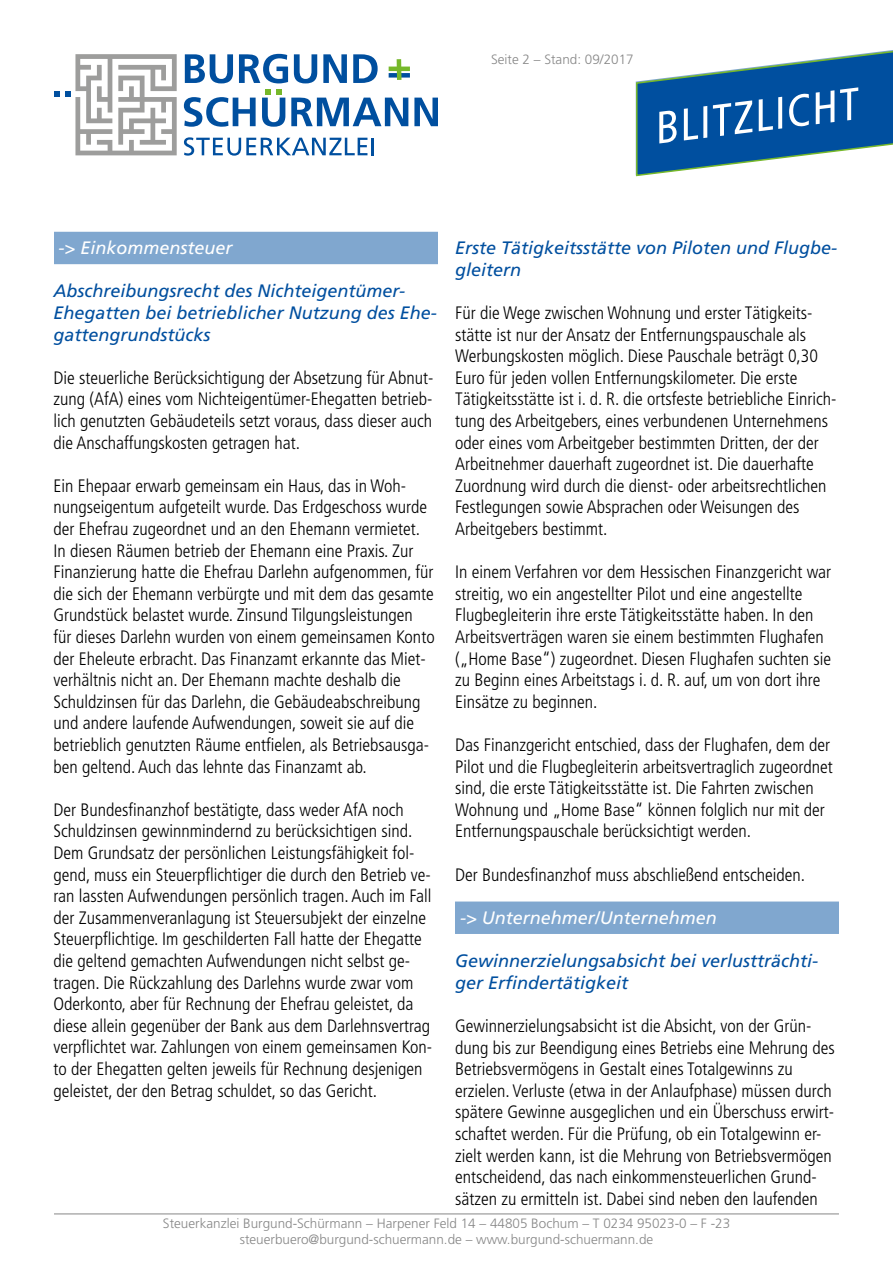
<style>
.page{position:relative;width:893px;height:1263px;background:#fff}
.page>*{position:absolute;margin:0;border:0;box-sizing:border-box;transform-origin:0 0}
.t1{font:condensed 45px "Frutiger";color:#fff}
.t2{font:300 condensed 18px/21.6px "Frutiger";color:#000}
.t3{font:italic 18px/21.6px "Frutiger";color:#004f9f}
.t4{font:italic 18px "Frutiger";color:#fff}
.t5{font:300 13.5px/16.5px "Frutiger";color:#878787;text-align:center}
</style>
<div class="page">
<svg style="left:184px;top:97px;width:72px;height:30px"></svg>
<svg style="left:291px;top:97px;width:117px;height:29px"></svg>
<svg style="left:414px;top:98px;width:24px;height:28px"></svg>
<svg style="left:185px;top:54px;width:48px;height:29px"></svg>
<svg style="left:239px;top:54px;width:49px;height:29px"></svg>
<svg style="left:294px;top:54px;width:23px;height:29px"></svg>
<svg style="left:323px;top:54px;width:24px;height:29px"></svg>
<svg style="left:353px;top:54px;width:25px;height:29px"></svg>
<svg style="left:262px;top:89px;width:23px;height:38px"></svg>
<svg style="left:54px;top:54px;width:123px;height:101px"></svg>
<svg style="left:389px;top:59px;width:21px;height:21px"></svg>
<svg style="left:184px;top:137px;width:190px;height:19px"></svg>
<hr style="left:54px;top:1213px;width:785px;height:1px;background:#878787">
<svg style="left:635px;top:50px;width:258px;height:127px"></svg>
<div style="left:455px;top:901px;width:384px;height:33px;background:#80a7cf"></div>
<div style="left:54px;top:232px;width:384px;height:32px;background:#80a7cf"></div>
<p class="t5" style="left:491px;top:51px;width:144px">Seite 2 – Stand: 09/2017</p>
<h1 class="t1" style="left:651px;top:102px;width:206px;rotate:-7deg">BLITZLICHT</h1>
<p class="t4" style="left:59px;top:237px;width:175px">-&gt; Einkommensteuer</p>
<p class="t3" style="left:54px;top:280px;width:385px">Abschreibungsrecht des Nichteigentümer-<br>Ehegatten bei betrieblicher Nutzung des Ehe&shy;gattengrundstücks</p>
<p class="t2" style="left:54px;top:367px;width:382px;text-align:justify">Die steuerliche Berücksichtigung der Absetzung für Abnut&shy;zung (AfA) eines vom Nichteigentümer-Ehegatten betrieb&shy;lich genutzten Gebäudeteils setzt voraus, dass dieser auch die Anschaffungskosten getragen hat.</p>
<p class="t2" style="left:54px;top:475px;width:383px">Ein Ehepaar erwarb gemeinsam ein Haus, das in Woh&shy;nungseigentum aufgeteilt wurde. Das Erdgeschoss wurde der Ehefrau zugeordnet und an den Ehemann vermietet.<br>In diesen Räumen betrieb der Ehemann eine Praxis. Zur Finanzierung hatte die Ehefrau Darlehn aufgenommen, für die sich der Ehemann verbürgte und mit dem das gesamte Grundstück belastet wurde. Zinsund Tilgungsleistungen für dieses Darlehn wurden von einem gemeinsamen Konto der Eheleute erbracht. Das Finanzamt erkannte das Miet&shy;verhältnis nicht an. Der Ehemann machte deshalb die Schuldzinsen für das Darlehn, die Gebäudeabschreibung und andere laufende Aufwendungen, soweit sie auf die betrieblich genutzten Räume entfielen, als Betriebsausga&shy;ben geltend. Auch das lehnte das Finanzamt ab.</p>
<p class="t2" style="left:54px;top:799px;width:380px">Der Bundesfinanzhof bestätigte, dass weder AfA noch Schuldzinsen gewinnmindernd zu berücksichtigen sind.<br>Dem Grundsatz der persönlichen Leistungsfähigkeit fol&shy;gend, muss ein Steuerpflichtiger die durch den Betrieb ve&shy;ran lassten Aufwendungen persönlich tragen. Auch im Fall der Zusammenveranlagung ist Steuersubjekt der einzelne Steuerpflichtige. Im geschilderten Fall hatte der Ehegatte die geltend gemachten Aufwendungen nicht selbst ge&shy;tragen. Die Rückzahlung des Darlehns wurde zwar vom Oderkonto, aber für Rechnung der Ehefrau geleistet, da diese allein gegenüber der Bank aus dem Darlehnsvertrag verpflichtet war. Zahlungen von einem gemeinsamen Kon&shy;to der Ehegatten gelten jeweils für Rechnung desjenigen geleistet, der den Betrag schuldet, so das Gericht.</p>
<p class="t3" style="left:455px;top:237px;width:384px">Erste Tätigkeitsstätte von Piloten und Flugbe&shy;gleitern</p>
<p class="t2" style="left:455px;top:302px;width:383px">Für die Wege zwischen Wohnung und erster Tätigkeits&shy;stätte ist nur der Ansatz der Entfernungspauschale als Werbungskosten möglich. Diese Pauschale beträgt 0,30<br>Euro für jeden vollen Entfernungskilometer. Die erste Tätigkeitsstätte ist i. d. R. die ortsfeste betriebliche Einrich&shy;tung des Arbeitgebers, eines verbundenen Unternehmens oder eines vom Arbeitgeber bestimmten Dritten, der der Arbeitnehmer dauerhaft zugeordnet ist. Die dauerhafte Zuordnung wird durch die dienst- oder arbeitsrechtlichen Festlegungen sowie Absprachen oder Weisungen des Arbeitgebers bestimmt.</p>
<p class="t2" style="left:455px;top:561px;width:378px">In einem Verfahren vor dem Hessischen Finanzgericht war streitig, wo ein angestellter Pilot und eine angestellte Flugbegleiterin ihre erste Tätigkeitsstätte haben. In den Arbeitsverträgen waren sie einem bestimmten Flughafen („Home Base“) zugeordnet. Diesen Flughafen suchten sie zu Beginn eines Arbeitstags i. d. R. auf, um von dort ihre Einsätze zu beginnen.</p>
<p class="t2" style="left:455px;top:734px;width:379px">Das Finanzgericht entschied, dass der Flughafen, dem der Pilot und die Flugbegleiterin arbeitsvertraglich zugeordnet sind, die erste Tätigkeitsstätte ist. Die Fahrten zwischen Wohnung und „Home Base“ können folglich nur mit der Entfernungspauschale berücksichtigt werden.</p>
<p class="t2" style="left:455px;top:864px;width:351px">Der Bundesfinanzhof muss abschließend entscheiden.</p>
<p class="t4" style="left:460px;top:907px;width:258px">-&gt; Unternehmer/Unternehmen</p>
<p class="t3" style="left:455px;top:950px;width:365px">Gewinnerzielungsabsicht bei verlustträchti&shy;ger Erfindertätigkeit</p>
<p class="t2" style="left:455px;top:1015px;width:381px">Gewinnerzielungsabsicht ist die Absicht, von der Grün&shy;dung bis zur Beendigung eines Betriebs eine Mehrung des Betriebsvermögens in Gestalt eines Totalgewinns zu erzielen. Verluste (etwa in der Anlaufphase) müssen durch spätere Gewinne ausgeglichen und ein Überschuss erwirt&shy;schaftet werden. Für die Prüfung, ob ein Totalgewinn er&shy;zielt werden kann, ist die Mehrung von Betriebsvermögen entscheidend, das nach einkommensteuerlichen Grund&shy;sätzen zu ermitteln ist. Dabei sind neben den laufenden</p>
<p class="t5" style="left:163px;top:1215px;width:569px">Steuerkanzlei Burgund-Schürmann – Harpener Feld 14 – 44805 Bochum – T 0234 95023-0 – F -23 steuerbuero@burgund-schuermann.de – www.burgund-schuermann.de</p>
</div>
